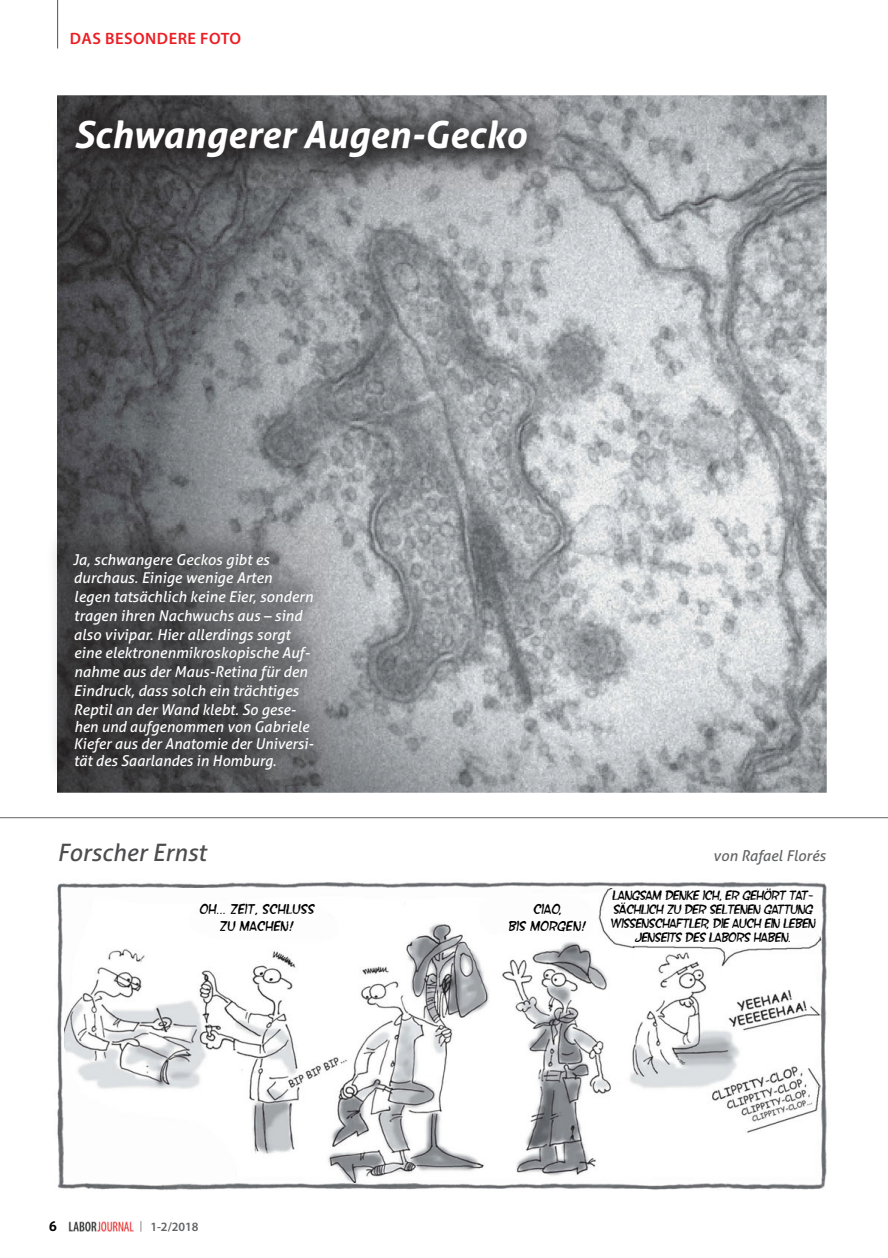
<style>
.page{position:relative;width:888px;height:1258px;background:#fff}
.page>*{position:absolute;margin:0;border:0;box-sizing:border-box;transform-origin:0 0}
.t1{font:italic 700 37.5px "Aller";color:#fff}
.t2{font:italic 24px "Aller";color:#4d4d4f}
.t3{font:600 16.5px "Myriad Pro";letter-spacing:.03em;color:#ed1d24}
.t4{font:italic 15px/18.8px "Aller";color:#fff}
.t5{font:15px/16.5px "SF Wonder Comic Blotch";color:#000;text-align:center}
.t6{font:italic 15px "Aller";color:#636466}
.t7{font:14.25px/14.2px "SF Wonder Comic Blotch";color:#000;text-align:center}
.t8{font:700 13.5px "Aller";color:#000}
.t9{font:600 12.75px "Myriad Pro";color:#636466}
.s1{font-weight:400;font-size:10.5px}
</style>
<div class="page">
<img style="left:69px;top:1221px;width:65px;height:11px">
<img style="left:57px;top:95px;width:770px;height:698px">
<hr style="left:57px;top:0;width:1px;height:49px;background:#636466">
<img style="left:57px;top:882px;width:770px;height:308px">
<img style="left:54px;top:524px;width:276px;height:261px">
<img style="left:57px;top:97px;width:500px;height:91px">
<hr style="left:0;top:817px;width:888px;height:1px;background:#636466">
<img style="left:65px;top:888px;width:756px;height:294px">
<p class="t3" style="left:70px;top:28px;width:173px">DAS BESONDERE FOTO</p>
<p class="t1" style="left:74px;top:112px;width:454px">Schwangerer Augen-Gecko</p>
<p class="t4" style="left:73px;top:550px;width:242px">Ja, schwangere Geckos gibt es durchaus. Einige wenige Arten<br>legen tatsächlich keine Eier, sondern tragen ihren Nachwuchs aus – sind also vivi par. Hier allerdings sorgt eine elektronenmikroskopische Auf&shy;nahme aus der Maus-Retina für den Eindruck, dass solch ein trächtiges Reptil an der Wand klebt. So gese-</p>
<p class="t4" style="left:74px;top:718px;width:241px;line-height:17.2px">hen und aufgenommen von Gabriele<br>Kiefer aus der Anatomie der Universi&shy;tät des Saarlandes in Homburg.</p>
<p class="t2" style="left:57px;top:838px;width:151px">Forscher Ernst</p>
<p class="t6" style="left:713px;top:847px;width:114px">von Rafael Florés</p>
<p class="t5" style="left:199px;top:900px;width:119px">OH... ZEIT, SCHLUSS<br>ZU MACHEN!</p>
<p class="t5" style="left:508px;top:900px;width:82px">CIAO,<br>BIS MORGEN!</p>
<p class="t7" style="left:610px;top:887px;width:209px">LANGSAM DENKE ICH, ER GEHÖRT TAT-<br>SÄCHLICH ZU DER SELTENEN GATTUNG<br>WISSENSCHAFTLER, DIE AUCH EIN LEBEN<br>JENSEITS DES LABORS HABEN.</p>
<p class="t8" style="left:49px;top:1218px;width:10px">6</p>
<p class="t9" style="left:140px;top:1218px;width:60px"><span class="s1">|</span> 1-2/2018</p>
</div>
